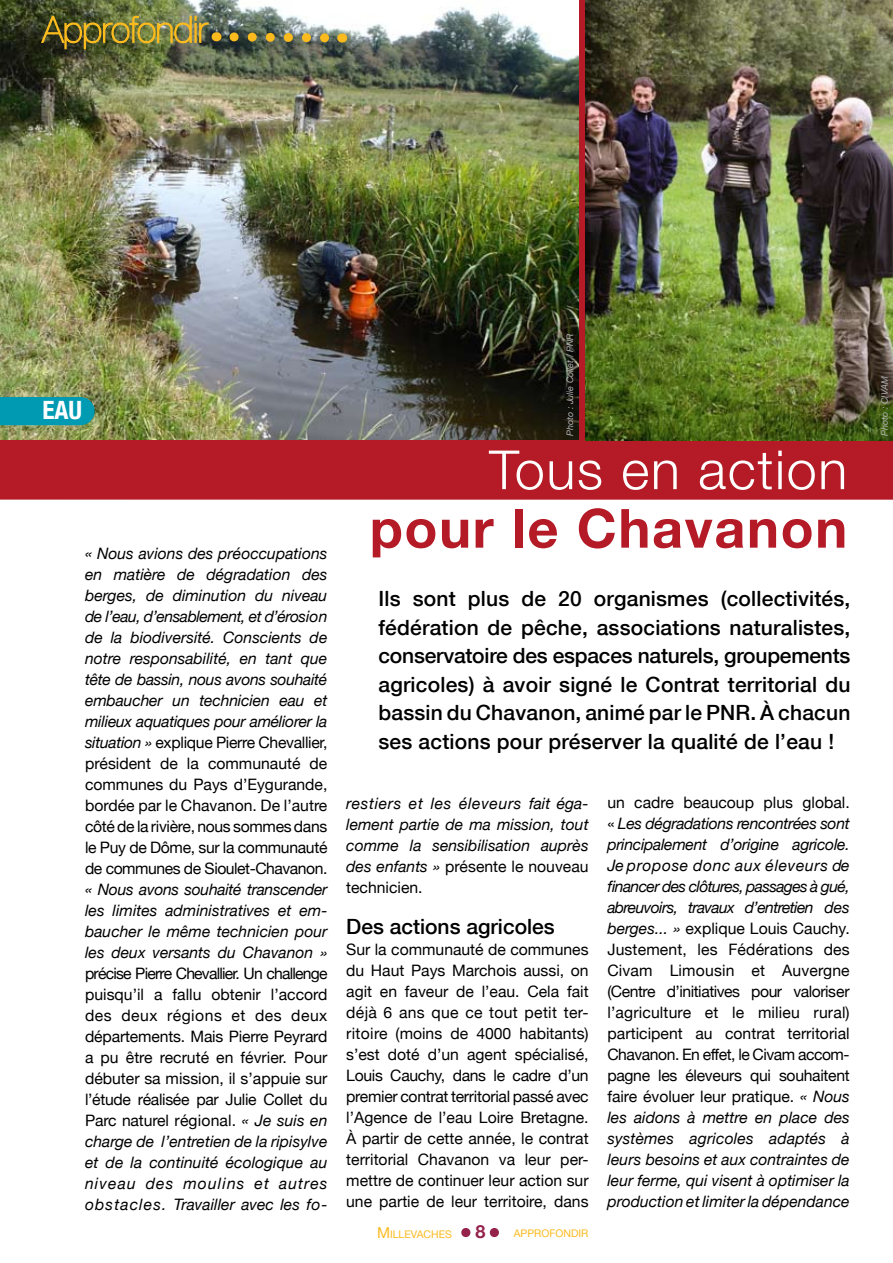
<style>
.page{position:relative;width:893px;height:1263px;background:#fff}
.page>*{position:absolute;margin:0;border:0;box-sizing:border-box;transform-origin:0 0}
.t1{font:700 54px "Helvetica Neue";letter-spacing:.03em;color:#b51b26}
.t2{font:300 54px "Helvetica Neue";letter-spacing:.03em;color:#fff}
.t3{font:700 54px "Times";color:#94224b}
.t4{font:700 condensed 25.2px "Helvetica Neue";color:#fff}
.t5{font:500 21px/28.5px "Helvetica Neue";letter-spacing:.01em;color:#000;text-align:justify}
.t6{font:700 18px "Helvetica Neue";color:#94224b}
.t7{font:italic 15.75px/21px "Helvetica Neue";color:#000;text-align:justify}
.t8{font:15.75px/21px "Helvetica Neue";color:#000;text-align:justify}
.t9{font:10.5px "Helvetica Neue";color:#fbba1e}
.t10{font:italic 9px "Helvetica Neue";color:#b1b2b3}
.s1{font-style:normal}
.s2{font-style:italic}
.s3{font-size:15px}
</style>
<div class="page">
<div style="left:0;top:0;width:893px;height:500px;background:#b51b26"></div>
<img style="left:0;top:0;width:578px;height:439px">
<img style="left:586px;top:0;width:307px;height:440px">
<div style="left:0;top:397px;width:95px;height:28px;background:#009bb3"></div>
<svg style="left:225px;top:28px;width:118px;height:19px;background:#7b7956"></svg>
<img style="left:40px;top:9px;width:169px;height:41px">
<h2 class="t4" style="left:43px;top:395px;width:41px">EAU</h2>
<p class="t7" style="left:85px;top:543px;width:244px">« Nous avions des préoccupations en matière de dégradation des berges, de diminution du niveau de l’eau, d’ensablement, et d’érosion de la biodiversité. Conscients de notre responsabilité, en tant que tête de bassin, nous avons souhaité embaucher un technicien eau et milieux aquatiques pour améliorer la situation » <span class="s1">explique Pierre Chevallier, président de la communauté de communes du Pays d’Eygurande, bordée par le Chavanon. De l’autre côté de la rivière, nous sommes dans le Puy de Dôme, sur la communauté de communes de Sioulet-Chavanon.</span></p>
<p class="t7" style="left:85px;top:879px;width:244px">« Nous avons souhaité transcender les limites administratives et em&shy;baucher le même technicien pour les deux versants du Chavanon »</p>
<p class="t8" style="left:85px;top:963px;width:244px">précise Pierre Chevallier. Un challenge puisqu’il a fallu obtenir l’accord des deux régions et des deux départements. Mais Pierre Peyrard a pu être recruté en février. Pour débuter sa mission, il s’appuie sur l’étude réalisée par Julie Collet du Parc naturel régional. <span class="s2">« Je suis en charge de l’entretien de la ripisylve et de la continuité écologique au niveau des moulins et autres obstacles. Travailler avec les fo-</span></p>
<p class="t10" style="left:564px;top:436px;width:104px;rotate:-90deg">Photo : Julie Collet / PNR</p>
<h1 class="t2" style="left:489px;top:437px;width:360px">Tous en action</h1>
<h1 class="t1" style="left:370px;top:495px;width:479px">pour le Chavanon</h1>
<p class="t5" style="left:378px;top:584px;width:473px">Ils sont plus de 20 organismes (collectivités, fédération de pêche, associations naturalistes, conservatoire des espaces naturels, groupements agricoles) à avoir signé le Contrat territorial du bassin du Chavanon, animé par le PNR. à chacun ses actions pour préserver la qualité de l’eau !</p>
<p class="t7" style="left:346px;top:793px;width:244px">restiers et les éleveurs fait éga&shy;lement partie de ma mission, tout comme la sensibilisation auprès des enfants » <span class="s1">présente le nouveau technicien.</span></p>
<h3 class="t5" style="left:346px;top:912px;width:210px">Des actions agricoles</h3>
<p class="t8" style="left:346px;top:938px;width:244px">Sur la communauté de communes du Haut Pays Marchois aussi, on agit en faveur de l’eau. Cela fait déjà 6 ans que ce tout petit ter&shy;ritoire (moins de 4000 habitants) s’est doté d’un agent spécialisé, Louis Cauchy, dans le cadre d’un premier contrat territorial passé avec l’Agence de l’eau Loire Bretagne. à partir de cette année, le contrat territorial Chavanon va leur per&shy;mettre de continuer leur action sur une partie de leur territoire, dans</p>
<p class="t9" style="left:514px;top:1227px;width:76px">APPROFONDIR</p>
<p class="t6" style="left:475px;top:1220px;width:12px">8</p>
<p class="t9" style="left:377px;top:1228px;width:76px"><span class="s3">M</span>ILLEVACHES</p>
<h1 class="t3" style="left:457px;top:1166px;width:44px">. .</h1>
<p class="t7" style="left:607px;top:792px;width:244px"><span class="s1">un cadre beaucoup plus global. «</span> Les dégradations rencontrées sont principalement d’origine agricole.<br>Je propose donc aux éleveurs de financer des clôtures, passages à gué, abreuvoirs, travaux d’entretien des berges... » <span class="s1">explique Louis Cauchy.<br>Justement, les Fédérations des Civam Limousin et Auvergne (Centre d’initiatives pour valoriser l’agriculture et le milieu rural) participent au contrat territorial Chavanon. En effet, le Civam accom&shy;pagne les éleveurs qui souhaitent faire évoluer leur pratique.</span> « Nous les aidons à mettre en place des systèmes agricoles adaptés à leurs besoins et aux contraintes de leur ferme, qui visent à optimiser la production et limiter la dépendance</p>
<p class="t10" style="left:879px;top:436px;width:61px;rotate:-90deg">Photo : CIVAM</p>
</div>
